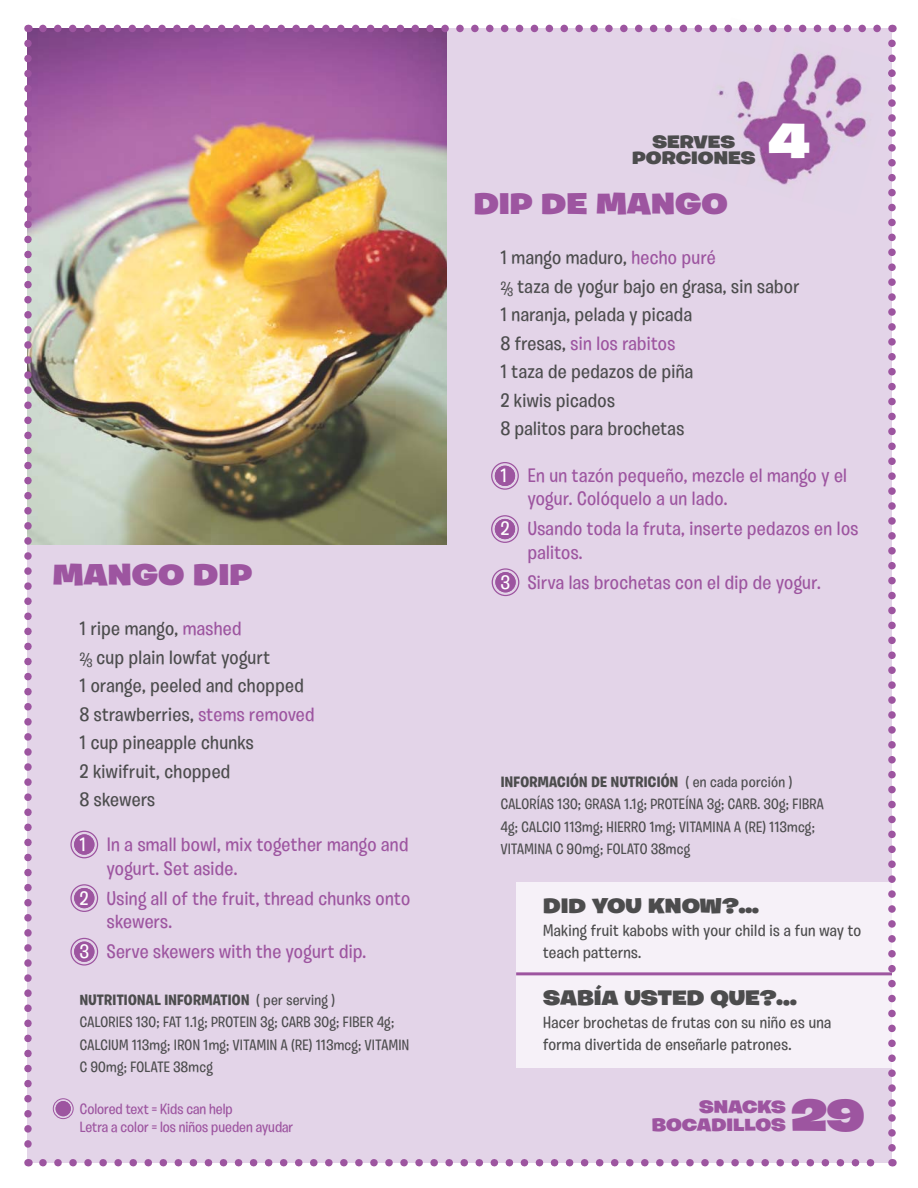
<style>
.page{position:relative;width:918px;height:1188px;background:#fff}
.page>*{position:absolute;margin:0;border:0;box-sizing:border-box;transform-origin:0 0}
.t1{font:900 49.5px "Burbank Big Wide";color:#fff}
.t2{font:900 45px "Burbank Big Wide";color:#9d55a0}
.t3{font:900 30px "Burbank Big Wide";color:#9d55a0}
.t4{font:900 21px "Burbank Big Wide";color:#4c4c4d}
.t5{font:500 19.5px/28.5px "Burbank Big";letter-spacing:.02em;color:#4c4c4d}
.t6{font:500 19.5px/23.4px "Burbank Big";letter-spacing:.02em;color:#9d55a0}
.t7{font:900 18px/18px "Burbank Big Wide";color:#9d55a0;text-align:right}
.t8{font:900 18px/16.5px "Burbank Big Wide";color:#4c4c4d;text-align:center}
.t9{font:500 16.5px/22.5px "Burbank Big";letter-spacing:.02em;color:#4c4c4d}
.t10{font:500 15px/22.5px "Burbank Big";letter-spacing:.02em;color:#4c4c4d}
.t11{font:500 15px/18px "Burbank Big";color:#9d55a0}
.s1{color:#9d55a0}
.s2{font-style:italic;font-size:15px}
.s3{color:#fff}
.s4{font-weight:700}
</style>
<div class="page">
<div style="left:28px;top:28px;width:864px;height:1135px;background:#e3d4e8"></div>
<div style="left:516px;top:883px;width:376px;height:185px;background:#f6f1f8"></div>
<img style="left:28px;top:28px;width:419px;height:516px">
<svg style="left:43px;top:1159px;width:832px;height:7px"></svg>
<svg style="left:888px;top:85px;width:8px;height:1067px"></svg>
<svg style="left:39px;top:25px;width:688px;height:7px"></svg>
<svg style="left:24px;top:43px;width:8px;height:1123px"></svg>
<img style="left:729px;top:24px;width:168px;height:53px">
<img style="left:690px;top:28px;width:202px;height:188px">
<img style="left:888px;top:59px;width:6px;height:31px">
<img style="left:727px;top:25px;width:49px;height:7px">
<hr style="left:516px;top:972px;width:376px;height:3px;background:#9d55a0">
<div style="left:56px;top:1101px;width:15px;height:15px;background:#9d55a0;border-radius:50%"></div>
<div style="left:53px;top:1098px;width:21px;height:21px;border:1px solid #9d55a0;border-radius:50%"></div>
<div style="left:56px;top:1101px;width:15px;height:15px;border:3px solid #9d55a0;border-radius:50%"></div>
<div style="left:74px;top:834px;width:20px;height:21px;background:#9d55a0;border-radius:50%"></div>
<div style="left:70px;top:831px;width:28px;height:27px;border:1px solid #9d55a0;border-radius:50%"></div>
<div style="left:74px;top:834px;width:20px;height:21px;border:4px solid #9d55a0;border-radius:50%"></div>
<div style="left:74px;top:888px;width:20px;height:20px;background:#9d55a0;border-radius:50%"></div>
<div style="left:70px;top:884px;width:28px;height:28px;border:1px solid #9d55a0;border-radius:50%"></div>
<div style="left:74px;top:888px;width:20px;height:20px;border:4px solid #9d55a0;border-radius:50%"></div>
<div style="left:74px;top:942px;width:20px;height:20px;background:#9d55a0;border-radius:50%"></div>
<div style="left:70px;top:938px;width:28px;height:28px;border:1px solid #9d55a0;border-radius:50%"></div>
<div style="left:74px;top:942px;width:20px;height:20px;border:4px solid #9d55a0;border-radius:50%"></div>
<div style="left:495px;top:466px;width:20px;height:20px;background:#9d55a0;border-radius:50%"></div>
<div style="left:491px;top:462px;width:28px;height:28px;border:1px solid #9d55a0;border-radius:50%"></div>
<div style="left:495px;top:466px;width:20px;height:20px;border:4px solid #9d55a0;border-radius:50%"></div>
<div style="left:495px;top:519px;width:20px;height:20px;background:#9d55a0;border-radius:50%"></div>
<div style="left:491px;top:515px;width:28px;height:28px;border:1px solid #9d55a0;border-radius:50%"></div>
<div style="left:495px;top:519px;width:20px;height:20px;border:4px solid #9d55a0;border-radius:50%"></div>
<div style="left:495px;top:572px;width:21px;height:20px;background:#9d55a0;border-radius:50%"></div>
<div style="left:492px;top:568px;width:27px;height:28px;border:1px solid #9d55a0;border-radius:50%"></div>
<div style="left:495px;top:572px;width:21px;height:20px;border:4px solid #9d55a0;border-radius:50%"></div>
<h3 class="t3" style="left:53px;top:557px;width:201px">MANGO DIP</h3>
<h3 class="t5" style="left:80px;top:617px;width:236px">1 ripe mango, <span class="s1">mashed<br></span><sup>2</sup><span class="s2">/</span><sub>3</sub> cup plain lowfat yogurt<br>1 orange, peeled and chopped<br>8 strawberries, <span class="s1">stems removed<br></span>1 cup pineapple chunks<br>2 kiwifruit, chopped<br>8 skewers</h3>
<h3 class="t6" style="left:107px;top:835px;width:303px;text-indent:-27px"><span class="s3">1</span> In a small bowl, mix together mango and yogurt. Set aside.</h3>
<h3 class="t6" style="left:107px;top:889px;width:305px;text-indent:-27px"><span class="s3">2</span> Using all of the fruit, thread chunks onto skewers.</h3>
<h3 class="t6" style="left:80px;top:942px;width:288px"><span class="s3">3</span> Serve skewers with the yogurt dip.</h3>
<p class="t10" style="left:80px;top:990px;width:331px"><span class="s4">NUTRITIONAL INFORMATION</span> ( per serving )<br>CALORIES 130; FAT 1.1g; PROTEIN 3g; CARB 30g; FIBER 4g; CALCIUM 113mg; IRON 1mg; VITAMIN A (RE) 113mcg; VITAMIN C 90mg; FOLATE 38mcg</p>
<p class="t11" style="left:80px;top:1102px;width:215px">Colored text = Kids can help<br>Letra a color = los niños pueden ayudar</p>
<p class="t8" style="left:632px;top:133px;width:125px">SERVES<br>PORCIONES</p>
<h1 class="t1" style="left:769px;top:112px;width:42px">4</h1>
<h3 class="t3" style="left:474px;top:186px;width:256px">DIP DE MANGO</h3>
<h3 class="t5" style="left:501px;top:246px;width:300px">1 mango maduro, <span class="s1">hecho puré<br></span><sup>2</sup><span class="s2">/</span><sub>3</sub> taza de yogur bajo en grasa, sin sabor<br>1 naranja, pelada y picada<br>8 fresas, <span class="s1">sin los rabitos<br></span>1 taza de pedazos de piña<br>2 kiwis picados<br>8 palitos para brochetas</h3>
<h3 class="t6" style="left:528px;top:466px;width:321px;text-indent:-27px"><span class="s3">1</span> En un tazón pequeño, mezcle el mango y el yogur. Colóquelo a un lado.</h3>
<h3 class="t6" style="left:528px;top:520px;width:332px;text-indent:-27px"><span class="s3">2</span> Usando toda la fruta, inserte pedazos en los palitos.</h3>
<h3 class="t6" style="left:501px;top:573px;width:322px"><span class="s3">3</span> Sirva las brochetas con el dip de yogur.</h3>
<p class="t10" style="left:501px;top:772px;width:325px"><span class="s4">INFORMACIÓN DE NUTRICIÓN</span> ( en cada porción )<br>CALORÍAS 130; GRASA 1.1g; PROTEÍNA 3g; CARB. 30g; FIBRA 4g; CALCIO 113mg; HIERRO 1mg; VITAMINA A (RE) 113mcg; VITAMINA C 90mg; FOLATO 38mcg</p>
<h3 class="t4" style="left:543px;top:894px;width:217px">DID YOU KNOW?...</h3>
<p class="t9" style="left:543px;top:921px;width:320px">Making fruit kabobs with your child is a fun way to teach patterns.</p>
<h3 class="t4" style="left:543px;top:986px;width:255px">SABÍA USTED QUE?…</h3>
<p class="t9" style="left:543px;top:1013px;width:290px">Hacer brochetas de frutas con su niño es una forma divertida de enseñarle patrones.</p>
<h2 class="t2" style="left:791px;top:1090px;width:75px">29</h2>
<p class="t7" style="left:652px;top:1098px;width:135px">SNACKS<br>BOCADILLOS</p>
</div>
